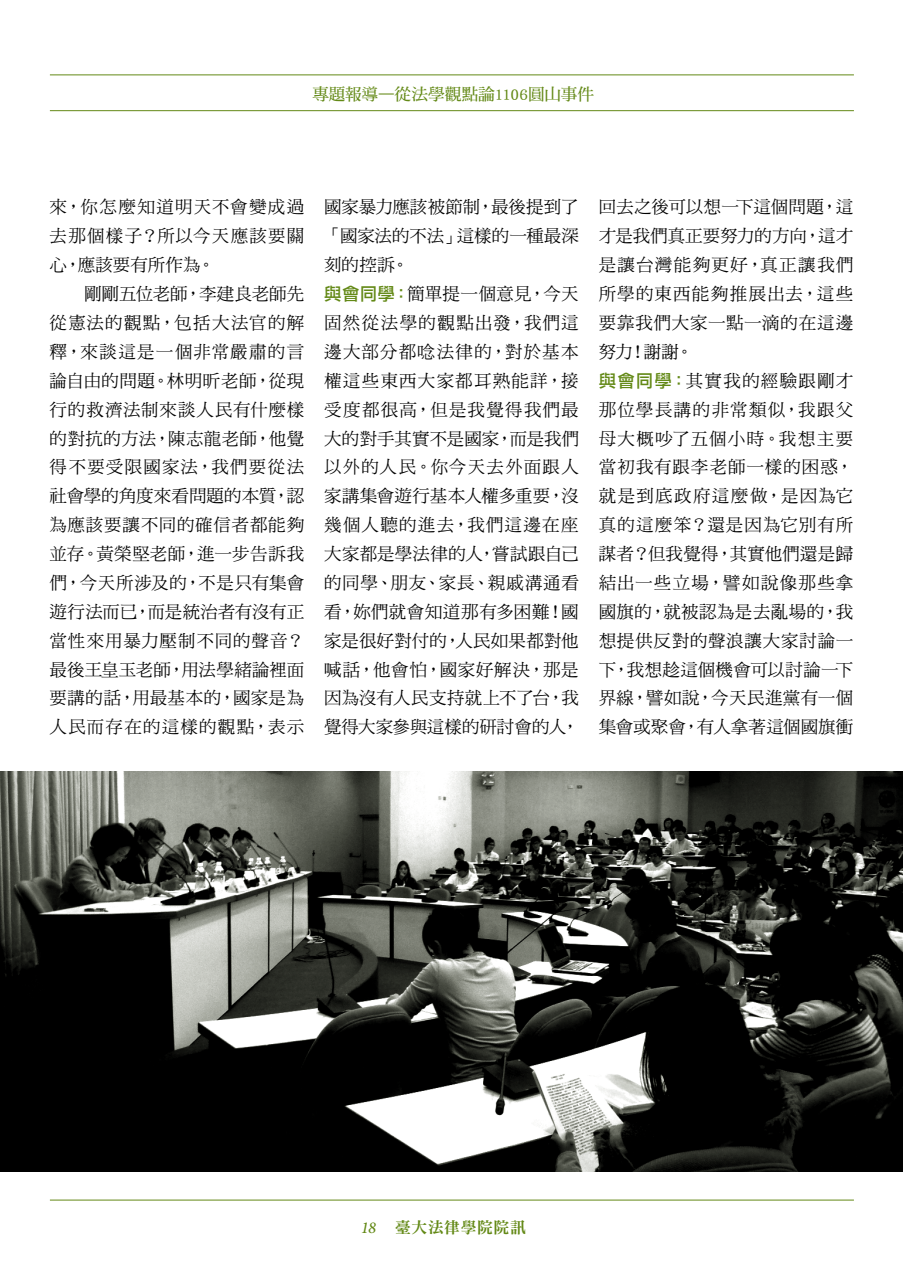
<style>
.page{position:relative;width:903px;height:1275px;background:#fff}
.page>*{position:absolute;margin:0;border:0;box-sizing:border-box;transform-origin:0 0}
.t1{font:17.5px/28.9px "DF Ming Std W5";letter-spacing:.035em;color:#000;text-align:justify}
.t2{font:16.62px "DF Ming Std W7";letter-spacing:-.015em;color:#638916}
.t3{font:15.75px "DF Ming Std W9";letter-spacing:.045em;color:#638916}
.s1{font-family:"DF Li Hei Std W5";color:#638916}
.s2{font-family:"Minion Pro";font-weight:500;font-style:italic;font-size:16.62px}
</style>
<div class="page">
<hr style="left:50px;top:110px;width:804px;height:1px;background:#638916">
<hr style="left:50px;top:1199px;width:804px;height:1px;background:#638916">
<hr style="left:50px;top:74px;width:804px;height:1px;background:#638916">
<img style="left:0;top:771px;width:903px;height:400px">
<p class="t2" style="left:312px;top:85px;width:283px">專題報導—從法學觀點論1106圓山事件</p>
<p class="t1" style="left:50px;top:192px;width:256px">來，你怎麼知道明天不會變成過去那個樣子？所以今天應該要關心，應該要有所作為。</p>
<p class="t1" style="left:50px;top:279px;width:256px;text-indent:35px">剛剛五位老師，李建良老師先從憲法的觀點，包括大法官的解釋，來談這是一個非常嚴肅的言論自由的問題。林明昕老師，從現行的救濟法制來談人民有什麼樣的對抗的方法，陳志龍老師，他覺得不要受限國家法，我們要從法社會學的角度來看問題的本質，認為應該要讓不同的確信者都能夠並存。黃榮堅老師，進一步告訴我們，今天所涉及的，不是只有集會遊行法而已，而是統治者有沒有正當性來用暴力壓制不同的聲音？最後王皇玉老師，用法學緒論裡面要講的話，用最基本的，國家是為人民而存在的這樣的觀點，表示</p>
<p class="t1" style="left:324px;top:192px;width:256px;text-align:left">國家暴力應該被節制，最後提到了「國家法的不法」這樣的一種最深刻的控訴。<br><span class="s1">與會同學：</span>簡單提一個意見，今天固然從法學的觀點出發，我們這邊大部分都唸法律的，對於基本權這些東西大家都耳熟能詳，接受度都很高，但是我覺得我們最大的對手其實不是國家，而是我們以外的人民。你今天去外面跟人家講集會遊行基本人權多重要，沒幾個人聽的進去，我們這邊在座大家都是學法律的人，嘗試跟自己的同學、朋友、家長、親戚溝通看看，妳們就會知道那有多困難！國家是很好對付的，人民如果都對他喊話，他會怕，國家好解決，那是因為沒有人民支持就上不了台，我覺得大家參與這樣的研討會的人，</p>
<p class="t1" style="left:599px;top:192px;width:256px;text-align:left">回去之後可以想一下這個問題，這才是我們真正要努力的方向，這才是讓台灣能夠更好，真正讓我們所學的東西能夠推展出去，這些要靠我們大家一點一滴的在這邊努力！謝謝。<br><span class="s1">與會同學：</span>其實我的經驗跟剛才那位學長講的非常類似，我跟父母大概吵了五個小時。我想主要當初我有跟李老師一樣的困惑，就是到底政府這麼做，是因為它真的這麼笨？還是因為它別有所謀者？但我覺得，其實他們還是歸結出一些立場，譬如說像那些拿國旗的，就被認為是去亂場的，我想提供反對的聲浪讓大家討論一下，我想趁這個機會可以討論一下界線，譬如說，今天民進黨有一個集會或聚會，有人拿著這個國旗衝</p>
<p class="t3" style="left:361px;top:1219px;width:167px"><span class="s2">18</span> 臺大法律學院院訊</p>
</div>
